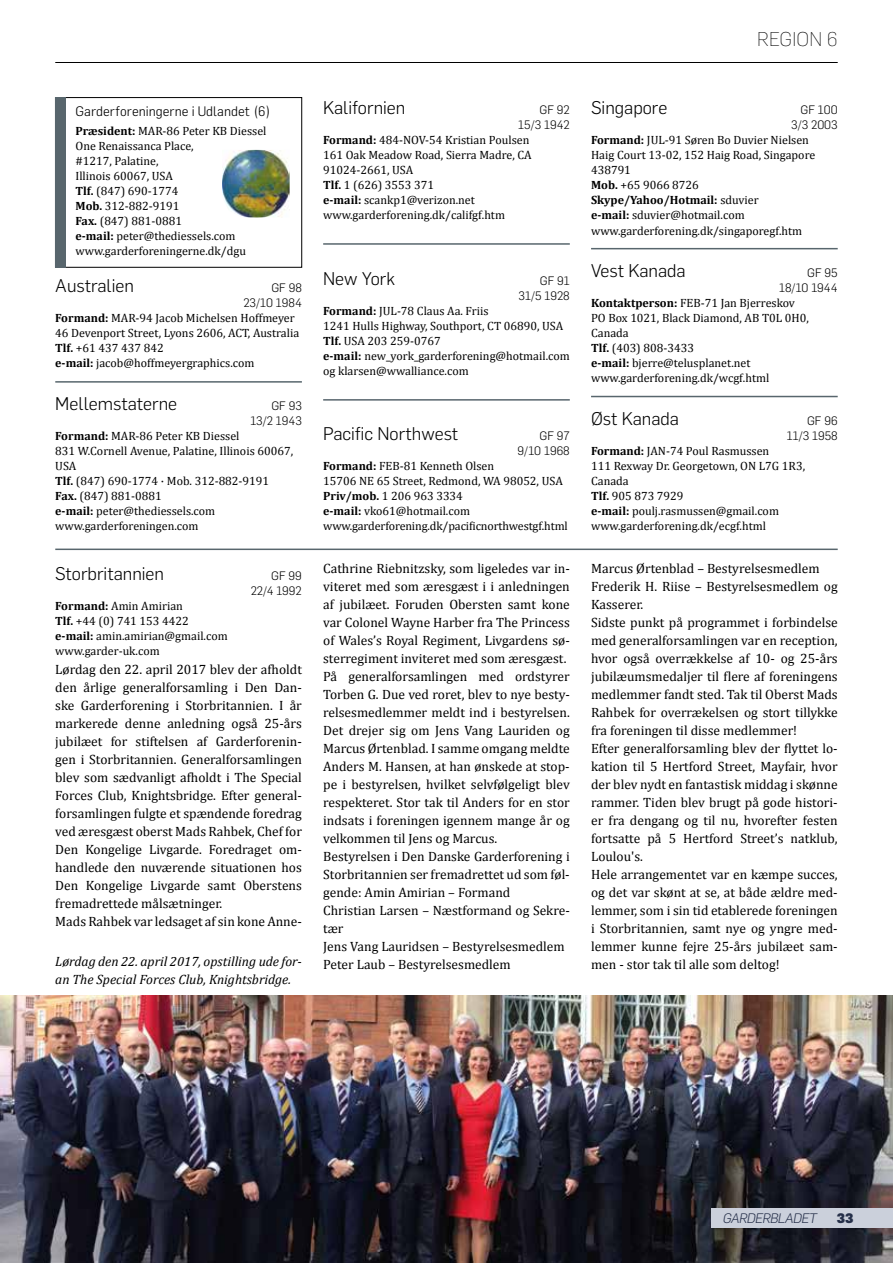
<style>
.page{position:relative;width:893px;height:1263px;background:#fff}
.page>*{position:absolute;margin:0;border:0;box-sizing:border-box;transform-origin:0 0}
.t1{font:200 19.5px "Flama";letter-spacing:.01em;color:#000}
.t2{font:300 18px "Flama";color:#000}
.t3{font:13.5px/18px "Cambria";color:#000}
.t4{font:italic 13.5px/18px "Cambria";color:#000}
.t5{font:300 13.5px "Flama";color:#000}
.t6{font:italic 300 13.5px "Flama";letter-spacing:-.04em;color:#252f49}
.t7{font:900 13.5px "Flama";color:#252f49}
.t8{font:12px/15px "Cambria";color:#000}
.t9{font:300 12px/15px "Flama";color:#000;text-align:right}
.s1{font-weight:700}
</style>
<div class="page">
<img style="left:0;top:995px;width:893px;height:268px">
<div style="left:712px;top:1209px;width:181px;height:19px;background:#cbd0db"></div>
<hr style="left:55px;top:62px;width:783px;height:1px;background:#000">
<hr style="left:591px;top:396px;width:247px;height:1px;background:#58666d">
<hr style="left:55px;top:381px;width:247px;height:2px;background:#58666d">
<hr style="left:323px;top:243px;width:247px;height:2px;background:#58666d">
<hr style="left:323px;top:399px;width:247px;height:2px;background:#58666d">
<hr style="left:55px;top:549px;width:783px;height:1px;background:#58666d">
<hr style="left:591px;top:248px;width:247px;height:1px;background:#58666d">
<svg style="left:55px;top:97px;width:247px;height:171px"></svg>
<img style="left:222px;top:150px;width:68px;height:67px">
<h1 class="t1" style="left:757px;top:26px;width:82px">REGION 6</h1>
<p class="t5" style="left:76px;top:103px;width:197px">Garderforeningerne i Udlandet (6)</p>
<p class="t8" style="left:76px;top:124px;width:192px"><span class="s1">Præsident:</span> MAR-86 Peter KB Diessel<br>One Renaissanca Place,<br>#1217, Palatine,<br>Illinois 60067, USA<br><span class="s1">Tlf.</span> (847) 690-1774<br><span class="s1">Mob.</span> 312-882-9191<br><span class="s1">Fax.</span> (847) 881-0881<br><span class="s1">e-mail:</span> peter@thediessels.com www.garderforeningerne.dk/dgu</p>
<h2 class="t2" style="left:55px;top:274px;width:80px">Australien</h2>
<p class="t9" style="left:243px;top:280px;width:60px">GF 98<br>23/10 1984</p>
<p class="t8" style="left:55px;top:311px;width:245px"><span class="s1">Formand:</span> MAR-94 Jacob Michelsen Hoffmeyer 46 Devenport Street, Lyons 2606, ACT, Australia <span class="s1">Tlf.</span> +61 437 437 842<br><span class="s1">e-mail:</span> jacob@hoffmeyergraphics.com</p>
<h2 class="t2" style="left:55px;top:392px;width:123px">Mellemstaterne</h2>
<p class="t9" style="left:250px;top:398px;width:53px">GF 93<br>13/2 1943</p>
<p class="t8" style="left:55px;top:429px;width:239px"><span class="s1">Formand:</span> MAR-86 Peter KB Diessel<br>831 W.Cornell Avenue, Palatine, Illinois 60067,<br>USA<br><span class="s1">Tlf.</span> (847) 690-1774 · Mob. 312-882-9191<br><span class="s1">Fax.</span> (847) 881-0881<br><span class="s1">e-mail:</span> peter@thediessels.com www.garderforeningen.com</p>
<h2 class="t2" style="left:55px;top:561px;width:110px">Storbritannien</h2>
<p class="t9" style="left:251px;top:567px;width:53px">GF 99<br>22/4 1992</p>
<p class="t8" style="left:55px;top:598px;width:174px"><span class="s1">Formand:</span> Amin Amirian<br><span class="s1">Tlf.</span> +44 (0) 741 153 4422 <span class="s1">e-mail:</span> amin.amirian@gmail.com www.garder-uk.com</p>
<p class="t3" style="left:55px;top:660px;width:248px">Lørdag den 22. april 2017 blev der afholdt den årlige generalforsamling i Den Dan&shy;ske Garderforening i Storbritannien. I år markerede denne anledning også 25-års jubilæet for stiftelsen af Garderforenin&shy;gen i Storbritannien. Generalforsamlingen blev som sædvanligt afholdt i The Special Forces Club, Knightsbridge. Efter general&shy;forsamlingen fulgte et spændende foredrag ved æresgæst oberst Mads Rahbek, Chef for Den Kongelige Livgarde. Foredraget om&shy;handlede den nuværende situationen hos Den Kongelige Livgarde samt Oberstens fremadrettede målsætninger.<br>Mads Rahbek var ledsaget af sin kone Anne-</p>
<p class="t4" style="left:55px;top:952px;width:248px">Lørdag den 22. april 2017, opstilling ude for&shy;an The Special Forces Club, Knightsbridge.</p>
<h2 class="t2" style="left:323px;top:96px;width:84px">Kalifornien</h2>
<p class="t9" style="left:518px;top:102px;width:53px">GF 92<br>15/3 1942</p>
<p class="t8" style="left:323px;top:133px;width:210px"><span class="s1">Formand:</span> 484-NOV-54 Kristian Poulsen<br>161 Oak Meadow Road, Sierra Madre, CA<br>91024-2661, USA<br><span class="s1">Tlf.</span> 1 (626) 3553 371<br><span class="s1">e-mail:</span> scankp1@verizon.net www.garderforening.dk/califgf.htm</p>
<h2 class="t2" style="left:323px;top:266px;width:73px">New York</h2>
<p class="t9" style="left:519px;top:273px;width:53px">GF 91<br>31/5 1928</p>
<p class="t8" style="left:323px;top:303px;width:248px"><span class="s1">Formand:</span> JUL-78 Claus Aa. Friis<br>1241 Hulls Highway, Southport, CT 06890, USA <span class="s1">Tlf.</span> USA 203 259-0767<br><span class="s1">e-mail:</span> new_york_garderforening@hotmail.com og klarsen@wwalliance.com</p>
<h2 class="t2" style="left:323px;top:422px;width:137px">Pacific Northwest</h2>
<p class="t9" style="left:518px;top:428px;width:54px">GF 97<br>9/10 1968</p>
<p class="t8" style="left:323px;top:459px;width:246px"><span class="s1">Formand:</span> FEB-81 Kenneth Olsen<br>15706 NE 65 Street, Redmond, WA 98052, USA <span class="s1">Priv/mob.</span> 1 206 963 3334<br><span class="s1">e-mail:</span> vko61@hotmail.com www.garderforening.dk/pacificnorthwestgf.html</p>
<h2 class="t2" style="left:591px;top:96px;width:78px">Singapore</h2>
<p class="t9" style="left:791px;top:102px;width:48px">GF 100<br>3/3 2003</p>
<p class="t8" style="left:591px;top:133px;width:226px"><span class="s1">Formand:</span> JUL-91 Søren Bo Duvier Nielsen<br>Haig Court 13-02, 152 Haig Road, Singapore<br>438791<br><span class="s1">Mob.</span> +65 9066 8726<br><span class="s1">Skype/Yahoo/Hotmail:</span> sduvier<br><span class="s1">e-mail:</span> sduvier@hotmail.com www.garderforening.dk/singaporegf.htm</p>
<h2 class="t2" style="left:591px;top:259px;width:96px">Vest Kanada</h2>
<p class="t9" style="left:779px;top:265px;width:60px">GF 95<br>18/10 1944</p>
<p class="t8" style="left:591px;top:296px;width:219px"><span class="s1">Kontaktperson:</span> FEB-71 Jan Bjerreskov<br>PO Box 1021, Black Diamond, AB T0L 0H0,<br>Canada<br><span class="s1">Tlf.</span> (403) 808-3433<br><span class="s1">e-mail:</span> bjerre@telusplanet.net www.garderforening.dk/wcgf.html</p>
<h2 class="t2" style="left:591px;top:407px;width:89px">Øst Kanada</h2>
<p class="t9" style="left:787px;top:413px;width:52px">GF 96<br>11/3 1958</p>
<p class="t8" style="left:591px;top:444px;width:216px"><span class="s1">Formand:</span> JAN-74 Poul Rasmussen<br>111 Rexway Dr. Georgetown, ON L7G 1R3,<br>Canada<br><span class="s1">Tlf.</span> 905 873 7929<br><span class="s1">e-mail:</span> poulj.rasmussen@gmail.com www.garderforening.dk/ecgf.html</p>
<p class="t3" style="left:323px;top:559px;width:248px">Cathrine Riebnitzsky, som ligeledes var in&shy;viteret med som æresgæst i i anledningen af jubilæet. Foruden Obersten samt kone var Colonel Wayne Harber fra The Princess of Wales’s Royal Regiment, Livgardens sø&shy;sterregiment inviteret med som æresgæst.<br>På generalforsamlingen med ordstyrer Torben G. Due ved roret, blev to nye besty&shy;relsesmedlemmer meldt ind i bestyrelsen.<br>Det drejer sig om Jens Vang Lauriden og Marcus Ørtenblad. I samme omgang meldte Anders M. Hansen, at han ønskede at stop&shy;pe i bestyrelsen, hvilket selvfølgeligt blev respekteret. Stor tak til Anders for en stor indsats i foreningen igennem mange år og velkommen til Jens og Marcus.<br>Bestyrelsen i Den Danske Garderforening i Storbritannien ser fremadrettet ud som føl&shy;gende: Amin Amirian – Formand<br>Christian Larsen – Næstformand og Sekre&shy;tær<br>Jens Vang Lauridsen – Bestyrelsesmedlem Peter Laub – Bestyrelsesmedlem</p>
<p class="t3" style="left:591px;top:559px;width:248px">Marcus Ørtenblad – Bestyrelsesmedlem Frederik H. Riise – Bestyrelsesmedlem og Kasserer.<br>Sidste punkt på programmet i forbindelse med generalforsamlingen var en reception, hvor også overrækkelse af 10- og 25-års jubilæumsmedaljer til flere af foreningens medlemmer fandt sted. Tak til Oberst Mads Rahbek for overrækelsen og stort tillykke fra foreningen til disse medlemmer!<br>Efter generalforsamling blev der flyttet lo&shy;kation til 5 Hertford Street, Mayfair, hvor der blev nydt en fantastisk middag i skønne rammer. Tiden blev brugt på gode histori&shy;er fra dengang og til nu, hvorefter festen fortsatte på 5 Hertford Street’s natklub, Loulou's.<br>Hele arrangementet var en kæmpe succes, og det var skønt at se, at både ældre med&shy;lemmer, som i sin tid etablerede foreningen i Storbritannien, samt nye og yngre med&shy;lemmer kunne fejre 25-års jubilæet sam&shy;men - stor tak til alle som deltog!</p>
<p class="t6" style="left:723px;top:1209px;width:95px">GARDERBLADET</p>
<p class="t7" style="left:837px;top:1208px;width:18px">33</p>
</div>
